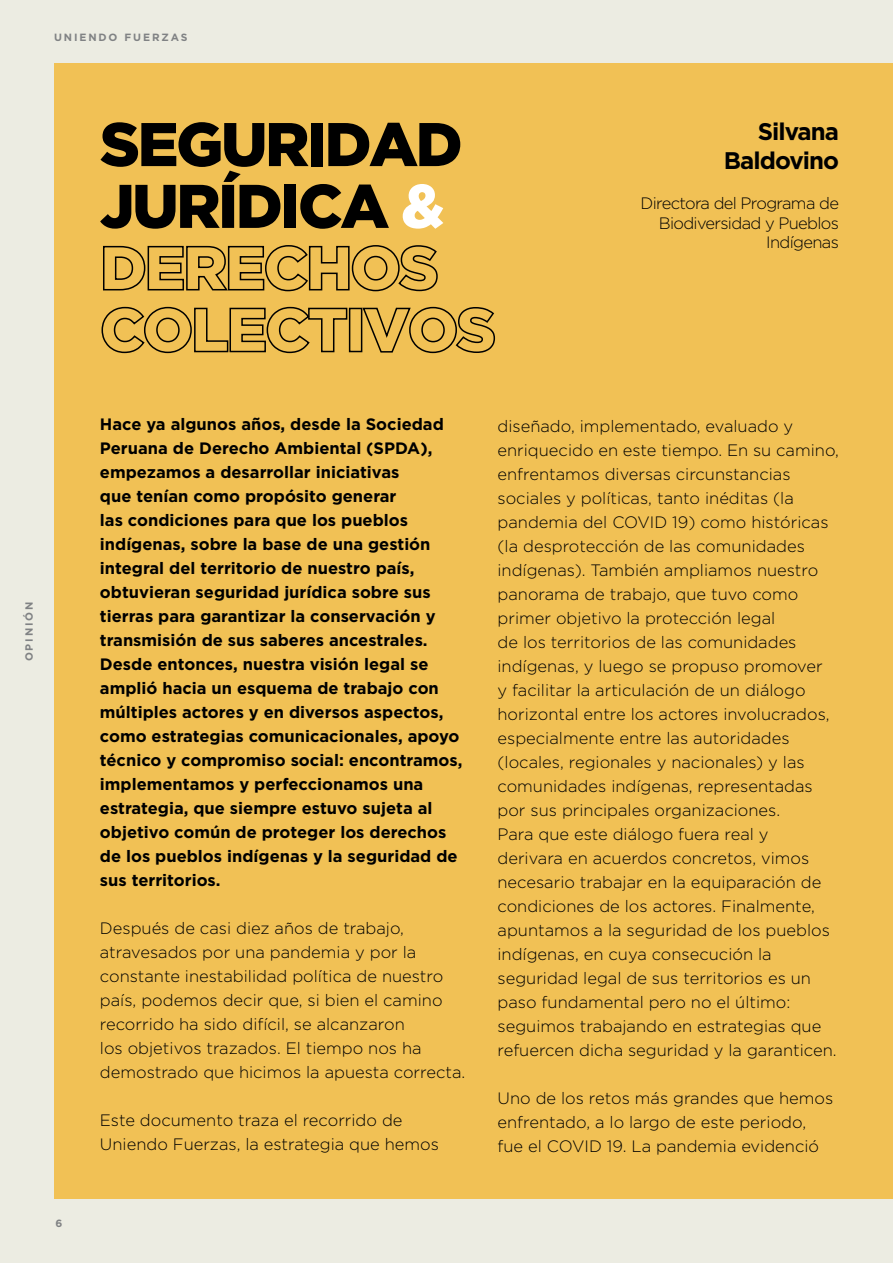
<style>
.page{position:relative;width:893px;height:1263px;background:#ecece2}
.page>*{position:absolute;margin:0;border:0;box-sizing:border-box;transform-origin:0 0}
.t1{font:900 61.5px/61.8px "Gotham";letter-spacing:-.04em;color:#000}
.t2{font:700 24px/28.8px "Gotham";letter-spacing:-.04em;color:#000;text-align:right}
.t3{font:300 16.5px/24px "Gotham";color:#000}
.t4{font:700 16.5px/24px "Gotham";color:#000}
.t5{font:300 16.5px/19.8px "Gotham";letter-spacing:-.04em;color:#000;text-align:right}
.t6{font:700 10.5px "Gotham";letter-spacing:.18em;color:#808284}
.s1{color:#fff}
</style>
<div class="page">
<div style="left:54px;top:64px;width:839px;height:1135px;background:#f1c155"></div>
<p class="t6" style="left:54px;top:30px;width:135px">UNIENDO FUERZAS</p>
<p class="t6" style="left:22px;top:661px;width:61px;rotate:-90deg">OPINIÓN</p>
<p class="t6" style="left:56px;top:1216px;width:8px">6</p>
<h1 class="t1" style="left:100px;top:112px;width:398px">SEGURIDAD<br>JURÍDICA <span class="s1">&amp;<br></span>DERECHOS<br>COLECTIVOS</h1>
<h2 class="t2" style="left:724px;top:117px;width:117px">Silvana<br>Baldovino</h2>
<p class="t5" style="left:640px;top:193px;width:200px">Directora del Programa de<br>Biodiversidad y Pueblos<br>Indígenas</p>
<p class="t4" style="left:100px;top:412px;width:364px">Hace ya algunos años, desde la Sociedad Peruana de Derecho Ambiental (SPDA), empezamos a desarrollar iniciativas<br>que tenían como propósito generar<br>las condiciones para que los pueblos indígenas, sobre la base de una gestión integral del territorio de nuestro país, obtuvieran seguridad jurídica sobre sus tierras para garantizar la conservación y transmisión de sus saberes ancestrales.<br>Desde entonces, nuestra visión legal se amplió hacia un esquema de trabajo con múltiples actores y en diversos aspectos, como estrategias comunicacionales, apoyo técnico y compromiso social: encontramos, implementamos y perfeccionamos una estrategia, que siempre estuvo sujeta al objetivo común de proteger los derechos de los pueblos indígenas y la seguridad de sus territorios.</p>
<p class="t3" style="left:100px;top:916px;width:367px">Después de casi diez años de trabajo, atravesados por una pandemia y por la constante inestabilidad política de nuestro país, podemos decir que, si bien el camino recorrido ha sido difícil, se alcanzaron<br>los objetivos trazados. El tiempo nos ha demostrado que hicimos la apuesta correcta.</p>
<p class="t3" style="left:100px;top:1108px;width:341px">Este documento traza el recorrido de<br>Uniendo Fuerzas, la estrategia que hemos</p>
<p class="t3" style="left:497px;top:414px;width:343px">diseñado, implementado, evaluado y enriquecido en este tiempo. En su camino, enfrentamos diversas circunstancias sociales y políticas, tanto inéditas (la pandemia del COVID 19) como históricas (la desprotección de las comunidades indígenas). También ampliamos nuestro panorama de trabajo, que tuvo como primer objetivo la protección legal<br>de los territorios de las comunidades indígenas, y luego se propuso promover<br>y facilitar la articulación de un diálogo horizontal entre los actores involucrados, especialmente entre las autoridades (locales, regionales y nacionales) y las comunidades indígenas, representadas por sus principales organizaciones.<br>Para que este diálogo fuera real y<br>derivara en acuerdos concretos, vimos necesario trabajar en la equiparación de condiciones de los actores. Finalmente, apuntamos a la seguridad de los pueblos indígenas, en cuya consecución la seguridad legal de sus territorios es un paso fundamental pero no el último: seguimos trabajando en estrategias que refuercen dicha seguridad y la garanticen.</p>
<p class="t3" style="left:497px;top:1086px;width:337px">Uno de los retos más grandes que hemos enfrentado, a lo largo de este periodo, fue el COVID 19. La pandemia evidenció</p>
</div>
